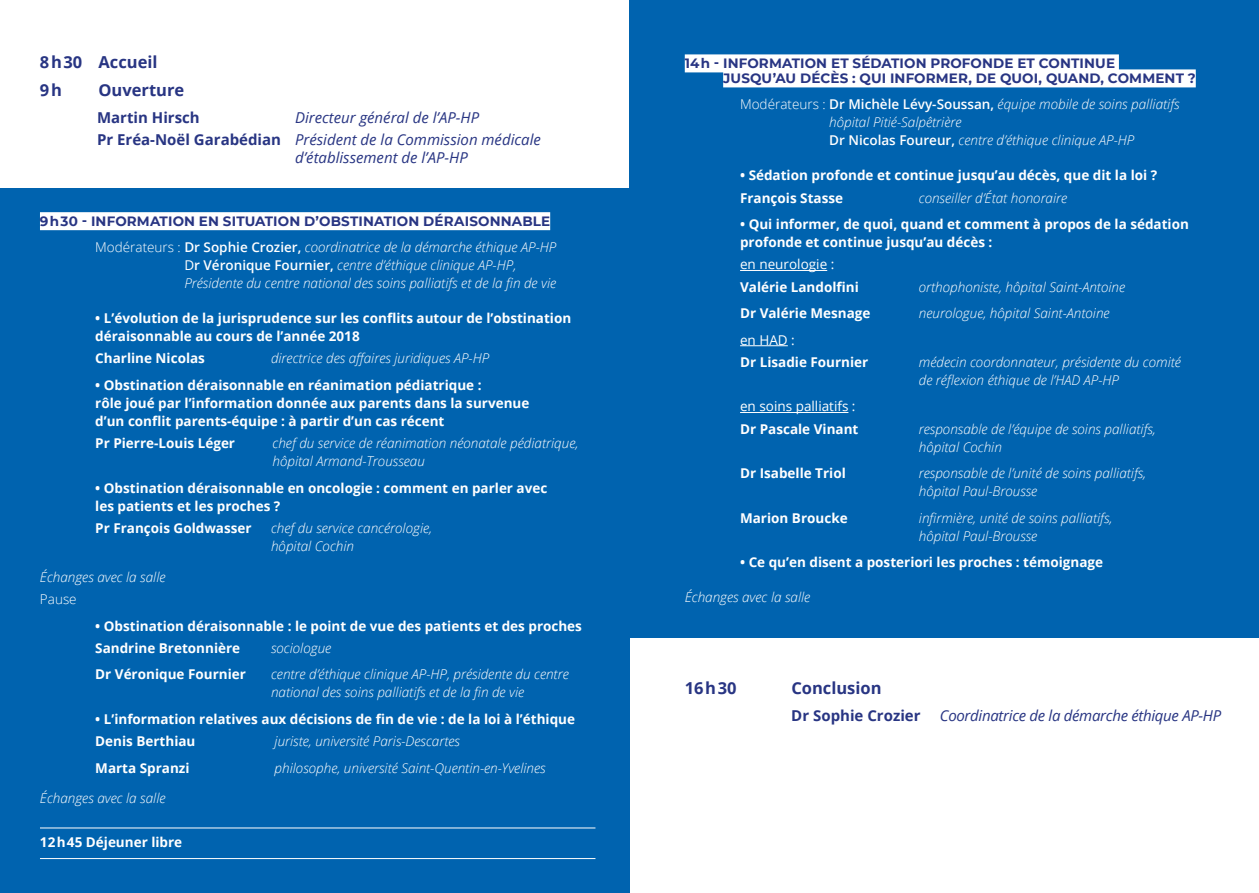
<style>
.page{position:relative;width:1259px;height:893px;background:#fff}
.page>*{position:absolute;margin:0;border:0;box-sizing:border-box;transform-origin:0 0}
.t1{font:700 16.5px/28.2px "Open Sans";color:#283583}
.t2{font:italic 15px/22.2px "Open Sans";color:#283583}
.t3{font:italic 15px "Open Sans";letter-spacing:-.02em;color:#283583}
.t4{font:700 15px "Open Sans";color:#283583}
.t5{font:italic 300 13.5px/18px "Open Sans";color:#fff}
.t6{font:700 13.5px/18px "Open Sans";color:#fff}
.t7{font:700 13.5px/15px "Montserrat";letter-spacing:.01em;color:#283583}
.t8{font:13.5px "Open Sans";color:#fff}
.t9{font:300 13.5px "Open Sans";color:#fff}
.s1{font-weight:700;font-style:normal}
.s2{font-style:normal}
.s3{font-weight:600;font-style:normal}
.s4{font-weight:400;font-style:normal}
</style>
<div class="page">
<div style="left:0;top:188px;width:629px;height:705px;background:#0063af"></div>
<div style="left:40px;top:212px;width:510px;height:18px;background:#fff"></div>
<hr style="left:40px;top:858px;width:555px;height:1px;background:#fff">
<hr style="left:40px;top:828px;width:555px;height:1px;background:#fff">
<div style="left:629px;top:0;width:630px;height:638px;background:#0063af"></div>
<div style="left:685px;top:54px;width:434px;height:18px;background:#fff"></div>
<div style="left:723px;top:69px;width:472px;height:18px;background:#fff"></div>
<hr style="left:740px;top:270px;width:87px;height:1px;background:#fff">
<hr style="left:740px;top:345px;width:48px;height:1px;background:#fff">
<hr style="left:740px;top:412px;width:108px;height:1px;background:#fff">
<p class="t1" style="left:40px;top:47px;width:119px">8 h 30 Accueil<br>9 h</p>
<p class="t1" style="left:98px;top:76px;width:87px">Ouverture</p>
<p class="t4" style="left:97px;top:107px;width:104px">Martin Hirsch</p>
<p class="t2" style="left:97px;top:106px;width:445px;text-indent:198px">Directeur général de l’AP-HP<br><span class="s1">Pr Eréa-Noël Garabédian</span> Président de la Commission médicale</p>
<p class="t2" style="left:295px;top:146px;width:174px">d’établissement de l’AP-HP</p>
<p class="t7" style="left:40px;top:213px;width:512px">9 h 30 - INFORMATION EN SITUATION D’OBSTINATION DÉRAISONNABLE</p>
<p class="t5" style="left:184px;top:238px;width:373px;text-indent:-89px"><span class="s2">Modérateurs :</span> <span class="s3">Dr Sophie Crozier,</span> coordinatrice de la démarche éthique AP-HP<br><span class="s4">D</span><span class="s3">r Véronique Fournier,</span> centre d’éthique clinique AP-HP,<br>Présidente du centre national des soins palliatifs et de la fin de vie</p>
<p class="t6" style="left:95px;top:309px;width:477px">• L’évolution de la jurisprudence sur les conflits autour de l’obstination déraisonnable au cours de l’année 2018</p>
<p class="t6" style="left:95px;top:349px;width:111px">Charline Nicolas</p>
<p class="t5" style="left:271px;top:349px;width:220px">directrice des affaires juridiques AP-HP</p>
<p class="t6" style="left:95px;top:376px;width:435px">• Obstination déraisonnable en réanimation pédiatrique :<br>rôle joué par l’information donnée aux parents dans la survenue d’un conflit parents-équipe : à partir d’un cas récent</p>
<p class="t6" style="left:95px;top:434px;width:141px">Pr Pierre-Louis Léger</p>
<p class="t5" style="left:272px;top:434px;width:307px">chef du service de réanimation néonatale pédiatrique, hôpital Armand-Trousseau</p>
<p class="t6" style="left:95px;top:478px;width:453px">• Obstination déraisonnable en oncologie : comment en parler avec les patients et les proches ?</p>
<p class="t6" style="left:95px;top:519px;width:158px">Pr François Goldwasser</p>
<p class="t5" style="left:271px;top:519px;width:163px">chef du service cancérologie, hôpital Cochin</p>
<p class="t5" style="left:40px;top:567px;width:127px">Échanges avec la salle</p>
<p class="t9" style="left:40px;top:590px;width:38px">Pause</p>
<p class="t6" style="left:95px;top:614px;width:488px;line-height:22.2px">• Obstination déraisonnable : le point de vue des patients et des proches<br>Sandrine Bretonnière</p>
<p class="t5" style="left:271px;top:638px;width:62px">sociologue</p>
<p class="t6" style="left:95px;top:665px;width:152px">Dr Véronique Fournier</p>
<p class="t5" style="left:271px;top:665px;width:299px">centre d’éthique clinique AP-HP, présidente du centre national des soins palliatifs et de la fin de vie</p>
<p class="t6" style="left:95px;top:707px;width:481px;line-height:22.2px">• L’information relatives aux décisions de fin de vie : de la loi à l’éthique<br>Denis Berthiau</p>
<p class="t5" style="left:274px;top:732px;width:187px">juriste, université Paris-Descartes</p>
<p class="t6" style="left:95px;top:758px;width:96px">Marta Spranzi</p>
<p class="t5" style="left:274px;top:758px;width:273px">philosophe, université Saint-Quentin-en-Yvelines</p>
<p class="t5" style="left:40px;top:789px;width:127px">Échanges avec la salle</p>
<p class="t6" style="left:40px;top:832px;width:144px">12 h 45 Déjeuner libre</p>
<p class="t7" style="left:723px;top:55px;width:474px;text-indent:-38px">14 h - INFORMATION ET SÉDATION PROFONDE ET CONTINUE<br>JUSQU’AU DÉCÈS : QUI INFORMER, DE QUOI, QUAND, COMMENT ?</p>
<p class="t5" style="left:829px;top:95px;width:352px;text-indent:-89px"><span class="s2">Modérateurs :</span> <span class="s3">Dr Michèle Lévy-Soussan,</span> équipe mobile de soins palliatifs hôpital Pitié-Salpêtrière<br><span class="s3">Dr Nicolas Foureur,</span> centre d’éthique clinique AP-HP</p>
<p class="t6" style="left:740px;top:164px;width:419px;line-height:22.2px">• Sédation profonde et continue jusqu’au décès, que dit la loi ?<br>François Stasse</p>
<p class="t5" style="left:919px;top:188px;width:150px">conseiller d’État honoraire</p>
<p class="t6" style="left:740px;top:215px;width:450px">• Qui informer, de quoi, quand et comment à propos de la sédation profonde et continue jusqu’au décès :</p>
<p class="t8" style="left:740px;top:255px;width:96px">en neurologie :</p>
<p class="t6" style="left:740px;top:277px;width:120px">Valérie Landolfini</p>
<p class="t5" style="left:919px;top:277px;width:208px">orthophoniste, hôpital Saint-Antoine</p>
<p class="t6" style="left:740px;top:304px;width:132px">Dr Valérie Mesnage</p>
<p class="t5" style="left:919px;top:304px;width:192px">neurologue, hôpital Saint-Antoine</p>
<p class="t8" style="left:740px;top:331px;width:56px">en HAD :</p>
<p class="t6" style="left:740px;top:353px;width:130px">Dr Lisadie Fournier</p>
<p class="t5" style="left:919px;top:353px;width:264px">médecin coordonnateur, présidente du comité de réflexion éthique de l’HAD AP-HP</p>
<p class="t8" style="left:740px;top:397px;width:117px">en soins palliatifs :</p>
<p class="t6" style="left:740px;top:419px;width:120px">Dr Pascale Vinant</p>
<p class="t5" style="left:919px;top:419px;width:239px">responsable de l’équipe de soins palliatifs, hôpital Cochin</p>
<p class="t6" style="left:740px;top:464px;width:107px">Dr Isabelle Triol</p>
<p class="t5" style="left:919px;top:464px;width:229px">responsable de l’unité de soins palliatifs, hôpital Paul-Brousse</p>
<p class="t6" style="left:740px;top:508px;width:109px">Marion Broucke</p>
<p class="t5" style="left:919px;top:508px;width:195px">infirmière, unité de soins palliatifs, hôpital Paul-Brousse</p>
<p class="t6" style="left:740px;top:553px;width:364px">• Ce qu’en disent a posteriori les proches : témoignage</p>
<p class="t5" style="left:685px;top:588px;width:127px">Échanges avec la salle</p>
<p class="t1" style="left:685px;top:674px;width:53px">16 h 30</p>
<p class="t1" style="left:791px;top:674px;width:92px">Conclusion</p>
<p class="t4" style="left:791px;top:704px;width:131px">Dr Sophie Crozier</p>
<p class="t3" style="left:940px;top:705px;width:283px">Coordinatrice de la démarche éthique AP-HP</p>
</div>
